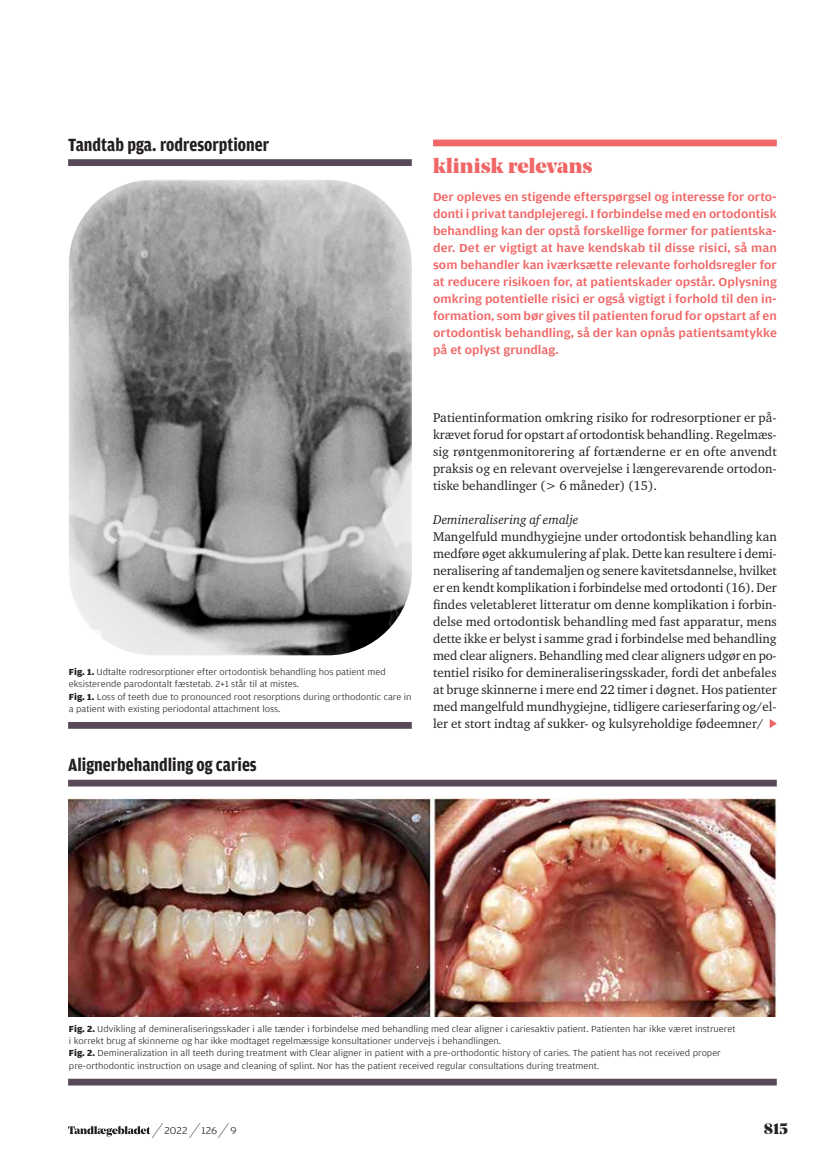
<style>
.page{position:relative;width:830px;height:1157px;background:#fff}
.page>*{position:absolute;margin:0;border:0;box-sizing:border-box;transform-origin:0 0}
.t1{font:900 21px "Noe Display";letter-spacing:.01em;color:#f16666}
.t2{font:700 18.75px "Amplitude Condensed";color:#231f20}
.t3{font:900 15px "Noe Display";color:#231f20}
.t4{font:13.05px/17px "Charter ITC Std";letter-spacing:.005em;color:#231f20;text-align:justify}
.t5{font:italic 13.05px "Charter ITC Std";color:#231f20}
.t6{font:500 12.3px/17px "Amplitude Wide";letter-spacing:.005em;color:#f16666;text-align:justify}
.t7{font:300 10.5px "Amplitude Wide";letter-spacing:.01em;color:#231f20}
.t8{font:300 9.3px/12.5px "Amplitude Wide";color:#231f20}
.s1{font-weight:700}
.s2{font-family:"Noe Display";font-weight:900;font-size:21px}
</style>
<div class="page">
<div style="left:433px;top:140px;width:343px;height:6px;background:#f16666"></div>
<svg style="left:769px;top:719px;width:7px;height:9px"></svg>
<svg style="left:68px;top:779px;width:708px;height:306px"></svg>
<img style="left:68px;top:798px;width:708px;height:218px">
<svg style="left:68px;top:159px;width:343px;height:570px"></svg>
<img style="left:69px;top:179px;width:342px;height:476px">
<svg style="left:68px;top:1126px;width:82px;height:10px"></svg>
<h2 class="t2" style="left:68px;top:134px;width:202px">Tandtab pga. rodresorptioner</h2>
<h1 class="t1" style="left:433px;top:152px;width:161px">klinisk relevans</h1>
<p class="t6" style="left:433px;top:188px;width:345px">Der opleves en stigende efterspørgsel og interesse for orto&shy;donti i privat tandplejeregi. I forbindelse med en ortodontisk behandling kan der opstå forskellige former for patientska&shy;der. Det er vigtigt at have kendskab til disse risici, så man som behandler kan iværksætte relevante forholdsregler for at reducere risikoen for, at patientskader opstår. Oplysning omkring potentielle risici er også vigtigt i forhold til den in&shy;formation, som bør gives til patienten forud for opstart af en ortodontisk behandling, så der kan opnås patientsamtykke på et oplyst grundlag.</p>
<p class="t8" style="left:69px;top:665px;width:344px"><span class="s1">Fig. 1.</span> Udtalte rodresorptioner efter ortodontisk behandling hos patient med eksisterende parodontalt fæstetab. 2+1 står til at mistes.<br><span class="s1">Fig. 1.</span> Loss of teeth due to pronounced root resorptions during orthodontic care in a patient with existing periodontal attachment loss.</p>
<h2 class="t2" style="left:68px;top:755px;width:190px">Alignerbehandling og caries</h2>
<p class="t4" style="left:433px;top:409px;width:345px">Patientinformation omkring risiko for rodresorptioner er på&shy;krævet forud for opstart af ortodontisk behandling. Regelmæs&shy;sig røntgenmonitorering af fortænderne er en ofte anvendt praksis og en relevant overvejelse i længerevarende ortodon&shy;tiske behandlinger (&gt; 6 måneder) (15).</p>
<p class="t5" style="left:433px;top:511px;width:147px">Demineralisering af emalje</p>
<p class="t4" style="left:433px;top:528px;width:345px">Mangelfuld mundhygiejne under ortodontisk behandling kan medføre øget akkumulering af plak. Dette kan resultere i demi&shy;neralisering af tandemaljen og senere kavitetsdannelse, hvilket er en kendt komplikation i forbindelse med ortodonti (16). Der findes veletableret litteratur om denne komplikation i forbin&shy;delse med ortodontisk behandling med fast apparatur, mens dette ikke er belyst i samme grad i forbindelse med behandling med clear aligners. Behandling med clear aligners udgør en po&shy;tentiel risiko for demineraliseringsskader, fordi det anbefales at bruge skinnerne i mere end 22 timer i døgnet. Hos patienter med mangelfuld mundhygiejne, tidligere carieserfaring og/el&shy;ler et stort indtag af sukker- og kulsyreholdige fødeemner/</p>
<p class="t8" style="left:69px;top:1022px;width:667px"><span class="s1">Fig. 2.</span> Udvikling af demineraliseringsskader i alle tænder i forbindelse med behandling med clear aligner i cariesaktiv patient. Patienten har ikke været instrueret i korrekt brug af skinnerne og har ikke modtaget regelmæssige konsultationer undervejs i behandlingen.<br><span class="s1">Fig. 2.</span> Demineralization in all teeth during treatment with Clear aligner in patient with a pre-orthodontic history of caries. The patient has not received proper pre-orthodontic instruction on usage and cleaning of splint. Nor has the patient received regular consultations during treatment.</p>
<p class="t7" style="left:157px;top:1124px;width:81px"><span class="s2">∕</span> 2022 <span class="s2">∕</span> 126 <span class="s2">∕</span> 9</p>
<p class="t3" style="left:763px;top:1118px;width:26px">815</p>
</div>
